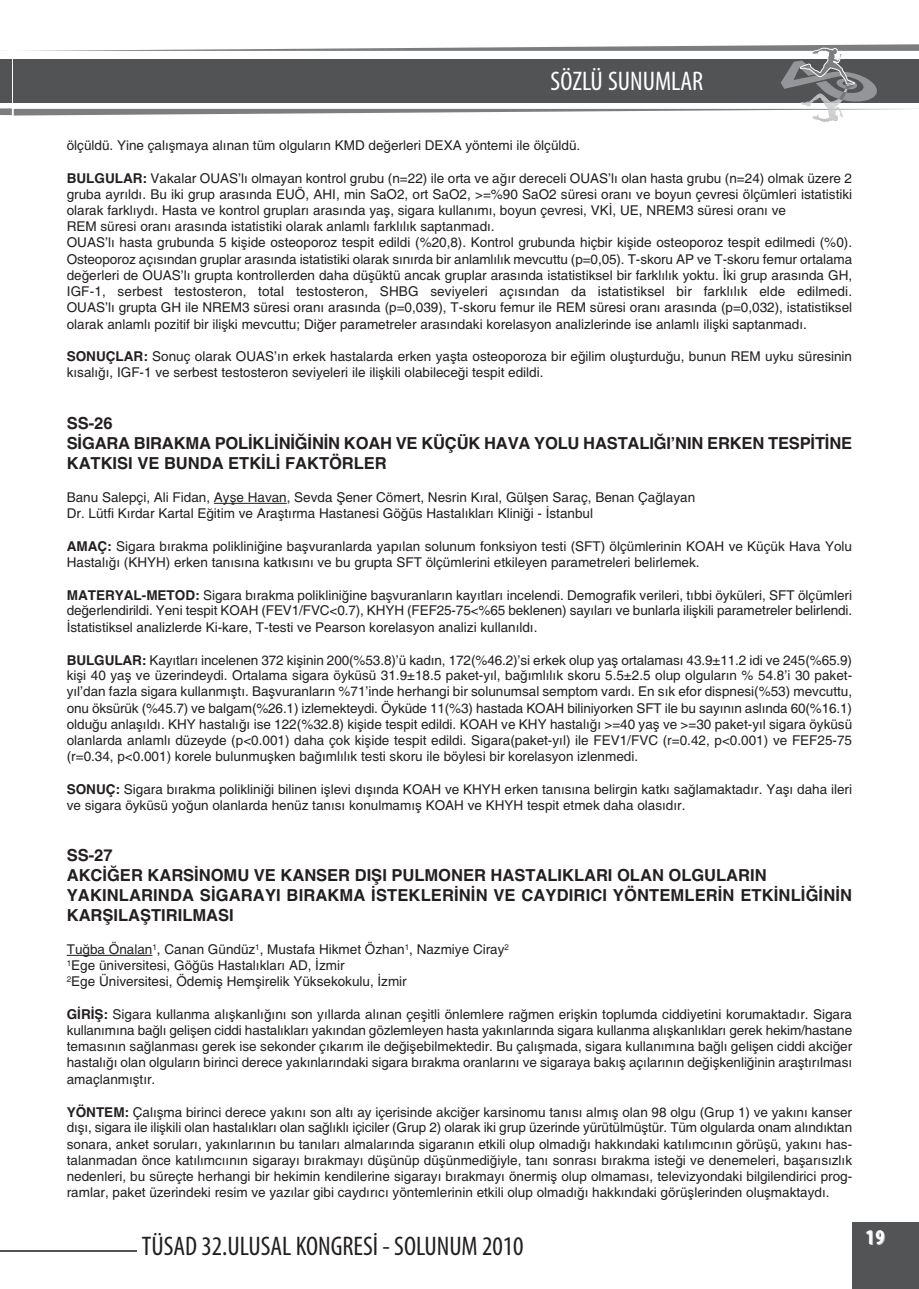
<style>
.page{position:relative;width:919px;height:1289px;background:#fff}
.page>*{position:absolute;margin:0;border:0;box-sizing:border-box;transform-origin:0 0}
.t1{font:condensed 27px "Myriad Pro";color:#231f20}
.t2{font:condensed 27px "Myriad Pro";color:#fff}
.t3{font:700 condensed 21px "Myriad Pro";color:#fff}
.t4{font:700 16.5px/19.8px "Helvetica";color:#231f20}
.t5{font:13.5px/16px "Helvetica";color:#231f20}
.s1{font-weight:700}
</style>
<div class="page">
<hr style="left:214px;top:503px;width:73px;height:1px;background:#231f20">
<hr style="left:67px;top:955px;width:85px;height:1px;background:#231f20">
<div style="left:852px;top:1222px;width:66px;height:66px;background:#535456"></div>
<hr style="left:13px;top:1250px;width:124px;height:2px;background:#535456">
<svg style="left:0;top:44px;width:918px;height:78px"></svg>
<svg style="left:0;top:1250px;width:13px;height:2px"></svg>
<h1 class="t2" style="left:550px;top:65px;width:154px">SÖZLÜ SUNUMLAR</h1>
<p class="t5" style="left:67px;top:139px;width:515px">ölçüldü. Yine çalışmaya alınan tüm olguların KMD değerleri DEXA yöntemi ile ölçüldü.</p>
<p class="t5" style="left:67px;top:172px;width:786px"><span class="s1">BULGULAR:</span> Vakalar OUAS’lı olmayan kontrol grubu (n=22) ile orta ve ağır dereceli OUAS’lı olan hasta grubu (n=24) olmak üzere 2 gruba ayrıldı. Bu iki grup arasında EUÖ, AHI, min SaO2, ort SaO2, &gt;=%90 SaO2 süresi oranı ve boyun çevresi ölçümleri istatistiki olarak farklıydı. Hasta ve kontrol grupları arasında yaş, sigara kullanımı, boyun çevresi, VKİ, UE, NREM3 süresi oranı ve<br>REM süresi oranı arasında istatistiki olarak anlamlı farklılık saptanmadı.<br>OUAS’lı hasta grubunda 5 kişide osteoporoz tespit edildi (%20,8). Kontrol grubunda hiçbir kişide osteoporoz tespit edilmedi (%0).<br>Osteoporoz açısından gruplar arasında istatistiki olarak sınırda bir anlamlılık mevcuttu (p=0,05). T-skoru AP ve T-skoru femur ortalama değerleri de OUAS’lı grupta kontrollerden daha düşüktü ancak gruplar arasında istatistiksel bir farklılık yoktu. İki grup arasında GH, IGF-1, serbest testosteron, total testosteron, SHBG seviyeleri açısından da istatistiksel bir farklılık elde edilmedi.<br>OUAS’lı grupta GH ile NREM3 süresi oranı arasında (p=0,039), T-skoru femur ile REM süresi oranı arasında (p=0,032), istatistiksel olarak anlamlı pozitif bir ilişki mevcuttu; Diğer parametreler arasındaki korelasyon analizlerinde ise anlamlı ilişki saptanmadı.</p>
<p class="t5" style="left:67px;top:350px;width:786px;line-height:15.6px"><span class="s1">SONUÇLAR:</span> Sonuç olarak OUAS’ın erkek hastalarda erken yaşta osteoporoza bir eğilim oluşturduğu, bunun REM uyku süresinin kısalığı, IGF-1 ve serbest testosteron seviyeleri ile ilişkili olabileceği tespit edildi.</p>
<p class="t4" style="left:67px;top:415px;width:786px">SS-26<br>SİGARA BIRAKMA POLİKLİNİĞİNİN KOAH VE KÜÇÜK HAVA YOLU HASTALIĞI’NIN ERKEN TESPİTİNE<br>KATKISI VE BUNDA ETKİLİ FAKTÖRLER</p>
<p class="t5" style="left:67px;top:490px;width:630px">Banu Salepçi, Ali Fidan, Ayşe Havan, Sevda Şener Cömert, Nesrin Kıral, Gülşen Saraç, Benan Çağlayan<br>Dr. Lütfi Kırdar Kartal Eğitim ve Araştırma Hastanesi Göğüs Hastalıkları Kliniği - İstanbul</p>
<p class="t5" style="left:67px;top:540px;width:786px;line-height:15.6px"><span class="s1">AMAÇ:</span> Sigara bırakma polikliniğine başvuranlarda yapılan solunum fonksiyon testi (SFT) ölçümlerinin KOAH ve Küçük Hava Yolu<br>Hastalığı (KHYH) erken tanısına katkısını ve bu grupta SFT ölçümlerini etkileyen parametreleri belirlemek.</p>
<p class="t5" style="left:67px;top:588px;width:786px;text-align:justify"><span class="s1">MATERYAL-METOD:</span> Sigara bırakma polikliniğine başvuranların kayıtları incelendi. Demografik verileri, tıbbi öyküleri, SFT ölçümleri değerlendirildi. Yeni tespit KOAH (FEV1/FVC&lt;0.7), KHYH (FEF25-75&lt;%65 beklenen) sayıları ve bunlarla ilişkili parametreler belirlendi.<br>İstatistiksel analizlerde Ki-kare, T-testi ve Pearson korelasyon analizi kullanıldı.</p>
<p class="t5" style="left:67px;top:653px;width:786px;text-align:justify"><span class="s1">BULGULAR:</span> Kayıtları incelenen 372 kişinin 200(%53.8)’ü kadın, 172(%46.2)’si erkek olup yaş ortalaması 43.9±11.2 idi ve 245(%65.9) kişi 40 yaş ve üzerindeydi. Ortalama sigara öyküsü 31.9±18.5 paket-yıl, bağımlılık skoru 5.5±2.5 olup olguların % 54.8’i 30 paket&shy;yıl’dan fazla sigara kullanmıştı. Başvuranların %71’inde herhangi bir solunumsal semptom vardı. En sık efor dispnesi(%53) mevcuttu, onu öksürük (%45.7) ve balgam(%26.1) izlemekteydi. Öyküde 11(%3) hastada KOAH biliniyorken SFT ile bu sayının aslında 60(%16.1) olduğu anlaşıldı. KHY hastalığı ise 122(%32.8) kişide tespit edildi. KOAH ve KHY hastalığı &gt;=40 yaş ve &gt;=30 paket-yıl sigara öyküsü olanlarda anlamlı düzeyde (p&lt;0.001) daha çok kişide tespit edildi. Sigara(paket-yıl) ile FEV1/FVC (r=0.42, p&lt;0.001) ve FEF25-75 (r=0.34, p&lt;0.001) korele bulunmuşken bağımlılık testi skoru ile böylesi bir korelasyon izlenmedi.</p>
<p class="t5" style="left:67px;top:783px;width:786px;line-height:15.6px"><span class="s1">SONUÇ:</span> Sigara bırakma polikliniği bilinen işlevi dışında KOAH ve KHYH erken tanısına belirgin katkı sağlamaktadır. Yaşı daha ileri ve sigara öyküsü yoğun olanlarda henüz tanısı konulmamış KOAH ve KHYH tespit etmek daha olasıdır.</p>
<p class="t4" style="left:67px;top:847px;width:786px">SS-27<br>AKCİĞER KARSİNOMU VE KANSER DIŞI PULMONER HASTALIKLARI OLAN OLGULARIN YAKINLARINDA SİGARAYI BIRAKMA İSTEKLERİNİN VE CAYDIRICI YÖNTEMLERİN ETKİNLİĞİNİN KARŞILAŞTIRILMASI</p>
<p class="t5" style="left:67px;top:942px;width:443px">Tuğba Önalan<sup>1</sup>, Canan Gündüz<sup>1</sup>, Mustafa Hikmet Özhan<sup>1</sup>, Nazmiye Ciray<sup>2<br>1</sup>Ege üniversitesi, Göğüs Hastalıkları AD, İzmir<br><sup>2</sup>Ege Üniversitesi, Ödemiş Hemşirelik Yüksekokulu, İzmir</p>
<p class="t5" style="left:67px;top:1007px;width:786px;text-align:justify"><span class="s1">GİRİŞ:</span> Sigara kullanma alışkanlığını son yıllarda alınan çeşitli önlemlere rağmen erişkin toplumda ciddiyetini korumaktadır. Sigara kullanımına bağlı gelişen ciddi hastalıkları yakından gözlemleyen hasta yakınlarında sigara kullanma alışkanlıkları gerek hekim/hastane temasının sağlanması gerek ise sekonder çıkarım ile değişebilmektedir. Bu çalışmada, sigara kullanımına bağlı gelişen ciddi akciğer hastalığı olan olguların birinci derece yakınlarındaki sigara bırakma oranlarını ve sigaraya bakış açılarının değişkenliğinin araştırılması amaçlanmıştır.</p>
<p class="t5" style="left:67px;top:1105px;width:786px;text-align:justify"><span class="s1">YÖNTEM:</span> Çalışma birinci derece yakını son altı ay içerisinde akciğer karsinomu tanısı almış olan 98 olgu (Grup 1) ve yakını kanser dışı, sigara ile ilişkili olan hastalıkları olan sağlıklı içiciler (Grup 2) olarak iki grup üzerinde yürütülmüştür. Tüm olgularda onam alındıktan sonara, anket soruları, yakınlarının bu tanıları almalarında sigaranın etkili olup olmadığı hakkındaki katılımcının görüşü, yakını has&shy;talanmadan önce katılımcıının sigarayı bırakmayı düşünüp düşünmediğiyle, tanı sonrası bırakma isteği ve denemeleri, başarısızlık nedenleri, bu süreçte herhangi bir hekimin kendilerine sigarayı bırakmayı önermiş olup olmaması, televizyondaki bilgilendirici prog&shy;ramlar, paket üzerindeki resim ve yazılar gibi caydırıcı yöntemlerinin etkili olup olmadığı hakkındaki görüşlerinden oluşmaktaydı.</p>
<h1 class="t1" style="left:142px;top:1229px;width:383px">TÜSAD 32.ULUSAL KONGRESİ - SOLUNUM 2010</h1>
<h2 class="t3" style="left:865px;top:1224px;width:20px">19</h2>
</div>
